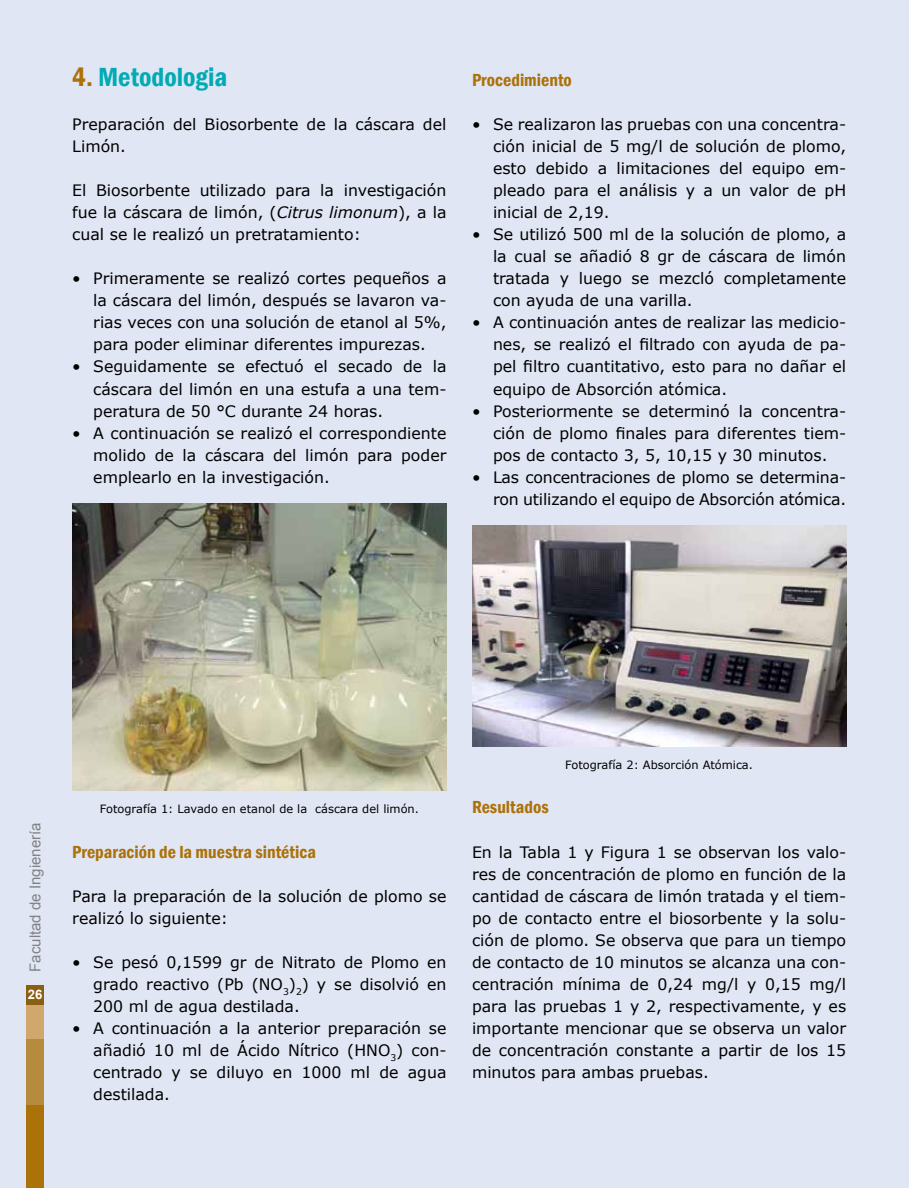
<style>
.page{position:relative;width:910px;height:1188px;background:#fff}
.page>*{position:absolute;margin:0;border:0;box-sizing:border-box;transform-origin:0 0}
.t1{font:600 condensed 27px "Franklin Gothic";color:#00abb5}
.t2{font:600 condensed 18px "Franklin Gothic";color:#ab720a}
.t3{font:15.75px/22px "Verdana";color:#000;text-align:justify}
.t4{font:15px "Arial";color:#808285}
.t5{font:700 13.05px "Arial";color:#fff}
.t6{font:11.4px "Verdana";color:#000}
.s1{color:#ab720a}
.s2{font-style:italic}
</style>
<div class="page">
<div style="left:0;top:0;width:908px;height:1188px;background:#e1e6f4"></div>
<div style="left:26px;top:1036px;width:18px;height:100px;background:#b78b3e"></div>
<div style="left:26px;top:1106px;width:18px;height:82px;background:#ab720a"></div>
<div style="left:26px;top:992px;width:18px;height:47px;background:#d0a86d"></div>
<div style="left:26px;top:985px;width:18px;height:20px;background:#8a5f12"></div>
<img style="left:72px;top:504px;width:374px;height:286px">
<img style="left:472px;top:526px;width:374px;height:220px">
<h1 class="t1" style="left:72px;top:59px;width:157px"><span class="s1">4.</span> Metodologia</h1>
<p class="t3" style="left:72px;top:113px;width:376px">Preparación del Biosorbente de la cáscara del<br>Limón.</p>
<p class="t3" style="left:72px;top:179px;width:376px">El Biosorbente utilizado para la investigación fue la cáscara de limón, (<span class="s2">Citrus limonum</span>), a la cual se le realizó un pretratamiento:</p>
<p class="t3" style="left:93px;top:267px;width:355px;text-indent:-21px">• Primeramente se realizó cortes pequeños a la cáscara del limón, después se lavaron va&shy;rias veces con una solución de etanol al 5%, para poder eliminar diferentes impurezas.</p>
<p class="t3" style="left:93px;top:356px;width:355px;text-indent:-21px">• Seguidamente se efectuó el secado de la cáscara del limón en una estufa a una tem&shy;peratura de 50 °C durante 24 horas.</p>
<p class="t3" style="left:93px;top:422px;width:355px;text-indent:-21px">• A continuación se realizó el correspondiente molido de la cáscara del limón para poder emplearlo en la investigación.</p>
<p class="t2" style="left:472px;top:68px;width:101px">Procedimiento</p>
<p class="t3" style="left:493px;top:113px;width:355px;text-indent:-21px">• Se realizaron las pruebas con una concentra&shy;ción inicial de 5 mg/l de solución de plomo, esto debido a limitaciones del equipo em&shy;pleado para el análisis y a un valor de pH inicial de 2,19.</p>
<p class="t3" style="left:493px;top:223px;width:355px;text-indent:-21px">• Se utilizó 500 ml de la solución de plomo, a la cual se añadió 8 gr de cáscara de limón tratada y luego se mezcló completamente con ayuda de una varilla.</p>
<p class="t3" style="left:493px;top:311px;width:355px;text-indent:-21px">• A continuación antes de realizar las medicio&shy;nes, se realizó el filtrado con ayuda de pa&shy;pel filtro cuantitativo, esto para no dañar el equipo de Absorción atómica.</p>
<p class="t3" style="left:493px;top:400px;width:355px;text-indent:-21px">• Posteriormente se determinó la concentra&shy;ción de plomo finales para diferentes tiem&shy;pos de contacto 3, 5, 10,15 y 30 minutos.</p>
<p class="t3" style="left:472px;top:466px;width:376px;text-align:right">• Las concentraciones de plomo se determina&shy;ron utilizando el equipo de Absorción atómica.</p>
<p class="t4" style="left:25px;top:972px;width:151px;rotate:-90deg">Facultad de Ingienería</p>
<p class="t5" style="left:28px;top:985px;width:16px">26</p>
<p class="t6" style="left:100px;top:801px;width:321px">Fotografía 1: Lavado en etanol de la cáscara del limón.</p>
<p class="t2" style="left:72px;top:840px;width:245px">Preparación de la muestra sintética</p>
<p class="t3" style="left:72px;top:885px;width:376px">Para la preparación de la solución de plomo se realizó lo siguiente:</p>
<p class="t3" style="left:93px;top:951px;width:355px;text-indent:-21px">• Se pesó 0,1599 gr de Nitrato de Plomo en grado reactivo (Pb (NO<sub>3</sub>)<sub>2</sub>) y se disolvió en 200 ml de agua destilada.</p>
<p class="t3" style="left:93px;top:1017px;width:355px;text-indent:-21px">• A continuación a la anterior preparación se añadió 10 ml de Ácido Nítrico (HNO<sub>3</sub>) con&shy;centrado y se diluyo en 1000 ml de agua destilada.</p>
<p class="t6" style="left:565px;top:757px;width:189px">Fotografía 2: Absorción Atómica.</p>
<p class="t2" style="left:472px;top:795px;width:78px">Resultados</p>
<p class="t3" style="left:472px;top:841px;width:376px">En la Tabla 1 y Figura 1 se observan los valo&shy;res de concentración de plomo en función de la cantidad de cáscara de limón tratada y el tiem&shy;po de contacto entre el biosorbente y la solu&shy;ción de plomo. Se observa que para un tiempo de contacto de 10 minutos se alcanza una con&shy;centración mínima de 0,24 mg/l y 0,15 mg/l para las pruebas 1 y 2, respectivamente, y es importante mencionar que se observa un valor de concentración constante a partir de los 15 minutos para ambas pruebas.</p>
</div>
